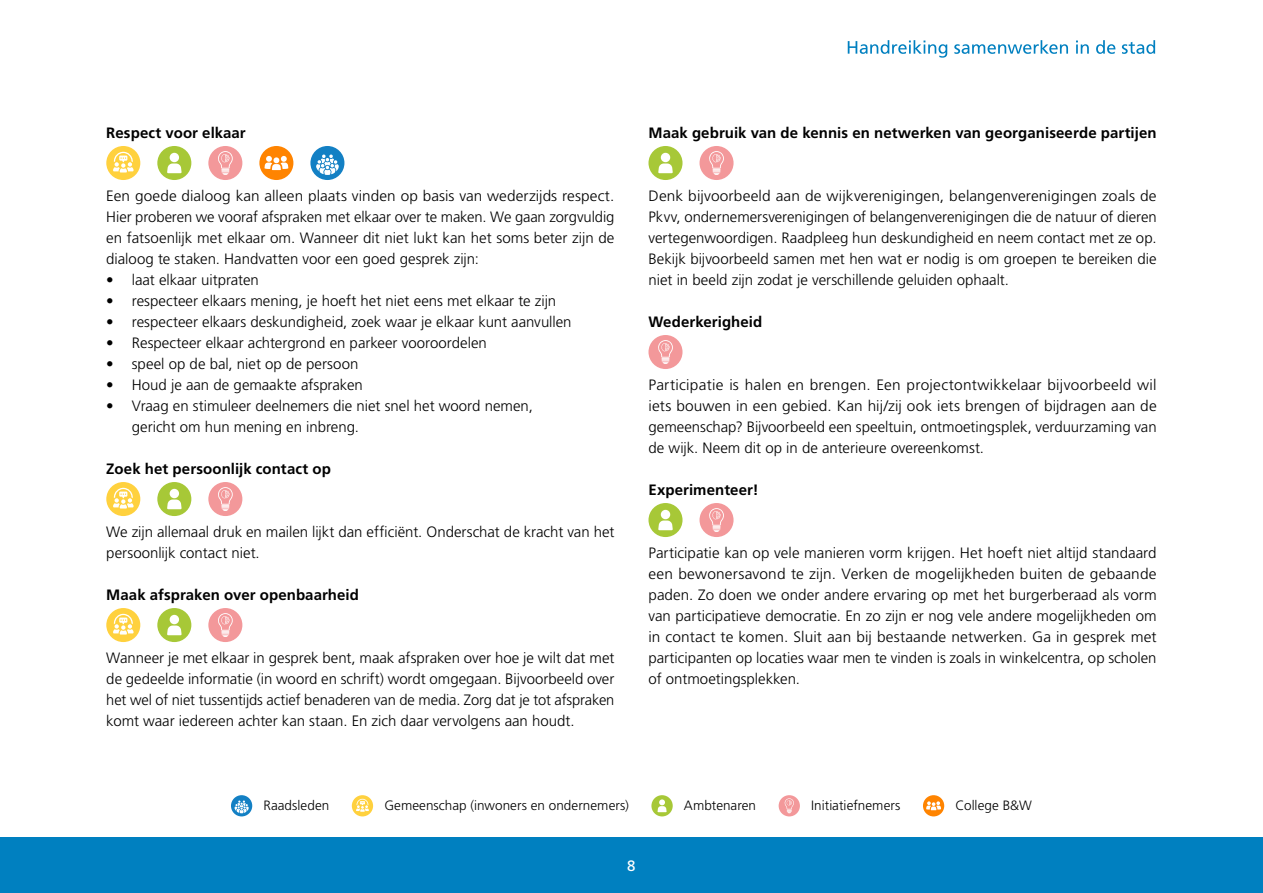
<style>
.page{position:relative;width:1263px;height:893px;background:#fff}
.page>*{position:absolute;margin:0;border:0;box-sizing:border-box;transform-origin:0 0}
.P_-_Platte_tekst{font:300 15px/21px "Frutiger LT Std";color:#000;text-align:justify}
.P_-_Opsomming_-_bullets_dicht{font:300 15px/21px "Frutiger LT Std";color:#000}
.H3_-_Subkop{font:700 15px "Frutiger LT Std";letter-spacing:.005em;color:#000}
.t1{font:15px "Frutiger LT Std";color:#fff}
.t2{font:300 13.5px "Frutiger LT Std";letter-spacing:.005em;color:#000}
</style>
<div class="page">
<div style="left:0;top:837px;width:1263px;height:56px;background:#0080c0"></div>
<svg style="left:848px;top:40px;width:307px;height:18px"></svg>
<div style="left:106px;top:146px;width:34px;height:34px;background:#ffd13e;border-radius:50%"></div>
<svg style="left:113px;top:152px;width:21px;height:20px"></svg>
<div style="left:157px;top:146px;width:34px;height:34px;background:#a7c837;border-radius:50%"></div>
<svg style="left:167px;top:164px;width:15px;height:9px"></svg>
<div style="left:170px;top:153px;width:9px;height:9px;background:#fff;border-radius:50%"></div>
<div style="left:208px;top:146px;width:34px;height:34px;background:#f3989a;border-radius:50%"></div>
<svg style="left:218px;top:151px;width:15px;height:24px"></svg>
<div style="left:259px;top:146px;width:34px;height:34px;background:#ff8400;border-radius:50%"></div>
<svg style="left:264px;top:156px;width:24px;height:14px"></svg>
<div style="left:310px;top:146px;width:34px;height:34px;background:#1380c4;border-radius:50%"></div>
<svg style="left:316px;top:155px;width:23px;height:20px"></svg>
<div style="left:106px;top:482px;width:34px;height:34px;background:#ffd13e;border-radius:50%"></div>
<svg style="left:113px;top:488px;width:21px;height:20px"></svg>
<div style="left:157px;top:482px;width:34px;height:34px;background:#a7c837;border-radius:50%"></div>
<svg style="left:167px;top:500px;width:15px;height:9px"></svg>
<div style="left:170px;top:489px;width:9px;height:9px;background:#fff;border-radius:50%"></div>
<div style="left:208px;top:482px;width:34px;height:34px;background:#f3989a;border-radius:50%"></div>
<svg style="left:218px;top:487px;width:15px;height:24px"></svg>
<div style="left:106px;top:608px;width:34px;height:34px;background:#ffd13e;border-radius:50%"></div>
<svg style="left:113px;top:614px;width:21px;height:20px"></svg>
<div style="left:157px;top:608px;width:34px;height:34px;background:#a7c837;border-radius:50%"></div>
<svg style="left:167px;top:626px;width:15px;height:9px"></svg>
<div style="left:170px;top:615px;width:9px;height:9px;background:#fff;border-radius:50%"></div>
<div style="left:208px;top:608px;width:34px;height:34px;background:#f3989a;border-radius:50%"></div>
<svg style="left:218px;top:613px;width:15px;height:24px"></svg>
<div style="left:648px;top:146px;width:34px;height:34px;background:#a7c837;border-radius:50%"></div>
<svg style="left:658px;top:164px;width:15px;height:9px"></svg>
<div style="left:661px;top:153px;width:9px;height:9px;background:#fff;border-radius:50%"></div>
<div style="left:699px;top:146px;width:34px;height:34px;background:#f3989a;border-radius:50%"></div>
<svg style="left:709px;top:151px;width:15px;height:24px"></svg>
<div style="left:648px;top:335px;width:34px;height:34px;background:#f3989a;border-radius:50%"></div>
<svg style="left:658px;top:340px;width:15px;height:24px"></svg>
<div style="left:648px;top:503px;width:34px;height:34px;background:#a7c837;border-radius:50%"></div>
<svg style="left:658px;top:521px;width:15px;height:9px"></svg>
<div style="left:661px;top:510px;width:9px;height:9px;background:#fff;border-radius:50%"></div>
<div style="left:699px;top:503px;width:34px;height:34px;background:#f3989a;border-radius:50%"></div>
<svg style="left:709px;top:508px;width:15px;height:24px"></svg>
<div style="left:231px;top:795px;width:21px;height:21px;background:#1380c4;border-radius:50%"></div>
<svg style="left:234px;top:800px;width:15px;height:13px"></svg>
<div style="left:352px;top:795px;width:21px;height:21px;background:#ffd13e;border-radius:50%"></div>
<svg style="left:356px;top:799px;width:13px;height:13px"></svg>
<div style="left:651px;top:795px;width:22px;height:21px;background:#a7c837;border-radius:50%"></div>
<svg style="left:657px;top:799px;width:10px;height:13px"></svg>
<div style="left:779px;top:795px;width:21px;height:21px;background:#f3989a;border-radius:50%"></div>
<svg style="left:784px;top:798px;width:10px;height:15px"></svg>
<div style="left:923px;top:795px;width:21px;height:21px;background:#ff8400;border-radius:50%"></div>
<svg style="left:926px;top:801px;width:15px;height:9px"></svg>
<p class="H3_-_Subkop" style="left:106px;top:124px;width:141px">Respect voor elkaar</p>
<p class="P_-_Platte_tekst" style="left:106px;top:186px;width:510px">Een goede dialoog kan alleen plaats vinden op basis van wederzijds respect.<br>Hier proberen we vooraf afspraken met elkaar over te maken. We gaan zorgvuldig en fatsoenlijk met elkaar om. Wanneer dit niet lukt kan het soms beter zijn de dialoog te staken. Handvatten voor een goed gesprek zijn:</p>
<p class="P_-_Opsomming_-_bullets_dicht" style="left:106px;top:270px;width:154px">• laat elkaar uitpraten</p>
<p class="P_-_Opsomming_-_bullets_dicht" style="left:106px;top:291px;width:451px">• respecteer elkaars mening, je hoeft het niet eens met elkaar te zijn</p>
<p class="P_-_Opsomming_-_bullets_dicht" style="left:106px;top:312px;width:467px">• respecteer elkaars deskundigheid, zoek waar je elkaar kunt aanvullen</p>
<p class="P_-_Opsomming_-_bullets_dicht" style="left:106px;top:333px;width:382px">• Respecteer elkaar achtergrond en parkeer vooroordelen</p>
<p class="P_-_Opsomming_-_bullets_dicht" style="left:106px;top:354px;width:254px">• speel op de bal, niet op de persoon</p>
<p class="P_-_Opsomming_-_bullets_dicht" style="left:106px;top:375px;width:258px">• Houd je aan de gemaakte afspraken</p>
<p class="P_-_Opsomming_-_bullets_dicht" style="left:132px;top:396px;width:403px;text-indent:-26px">• Vraag en stimuleer deelnemers die niet snel het woord nemen, gericht om hun mening en inbreng.</p>
<p class="H3_-_Subkop" style="left:106px;top:460px;width:226px">Zoek het persoonlijk contact op</p>
<p class="P_-_Platte_tekst" style="left:106px;top:522px;width:510px">We zijn allemaal druk en mailen lijkt dan efficiënt. Onderschat de kracht van het persoonlijk contact niet.</p>
<p class="H3_-_Subkop" style="left:106px;top:586px;width:254px">Maak afspraken over openbaarheid</p>
<p class="P_-_Platte_tekst" style="left:106px;top:648px;width:510px">Wanneer je met elkaar in gesprek bent, maak afspraken over hoe je wilt dat met de gedeelde informatie (in woord en schrift) wordt omgegaan. Bijvoorbeeld over het wel of niet tussentijds actief benaderen van de media. Zorg dat je tot afspraken komt waar iedereen achter kan staan. En zich daar vervolgens aan houdt.</p>
<p class="H3_-_Subkop" style="left:648px;top:124px;width:510px">Maak gebruik van de kennis en netwerken van georganiseerde partijen</p>
<p class="P_-_Platte_tekst" style="left:648px;top:186px;width:510px">Denk bijvoorbeeld aan de wijkverenigingen, belangenverenigingen zoals de Pkvv, ondernemersverenigingen of belangenverenigingen die de natuur of dieren vertegenwoordigen. Raadpleeg hun deskundigheid en neem contact met ze op.</p>
<p class="P_-_Platte_tekst" style="left:648px;top:249px;width:510px">Bekijk bijvoorbeeld samen met hen wat er nodig is om groepen te bereiken die niet in beeld zijn zodat je verschillende geluiden ophaalt.</p>
<p class="H3_-_Subkop" style="left:648px;top:313px;width:115px">Wederkerigheid</p>
<p class="P_-_Platte_tekst" style="left:648px;top:375px;width:510px">Participatie is halen en brengen. Een projectontwikkelaar bijvoorbeeld wil iets bouwen in een gebied. Kan hij/zij ook iets brengen of bijdragen aan de gemeenschap? Bijvoorbeeld een speeltuin, ontmoetingsplek, verduurzaming van de wijk. Neem dit op in de anterieure overeenkomst.</p>
<p class="H3_-_Subkop" style="left:648px;top:481px;width:112px">Experimenteer!</p>
<p class="P_-_Platte_tekst" style="left:648px;top:543px;width:510px">Participatie kan op vele manieren vorm krijgen. Het hoeft niet altijd standaard een bewonersavond te zijn. Verken de mogelijkheden buiten de gebaande paden. Zo doen we onder andere ervaring op met het burgerberaad als vorm van participatieve democratie. En zo zijn er nog vele andere mogelijkheden om in contact te komen. Sluit aan bij bestaande netwerken. Ga in gesprek met participanten op locaties waar men te vinden is zoals in winkelcentra, op scholen of ontmoetingsplekken.</p>
<p class="t2" style="left:263px;top:798px;width:67px">Raadsleden</p>
<p class="t2" style="left:384px;top:798px;width:246px">Gemeenschap (inwoners en ondernemers)</p>
<p class="t2" style="left:684px;top:798px;width:74px">Ambtenaren</p>
<p class="t2" style="left:811px;top:798px;width:91px">Initiatiefnemers</p>
<p class="t2" style="left:955px;top:798px;width:78px">College B&amp;W</p>
<p class="t1" style="left:627px;top:857px;width:10px">8</p>
</div>
